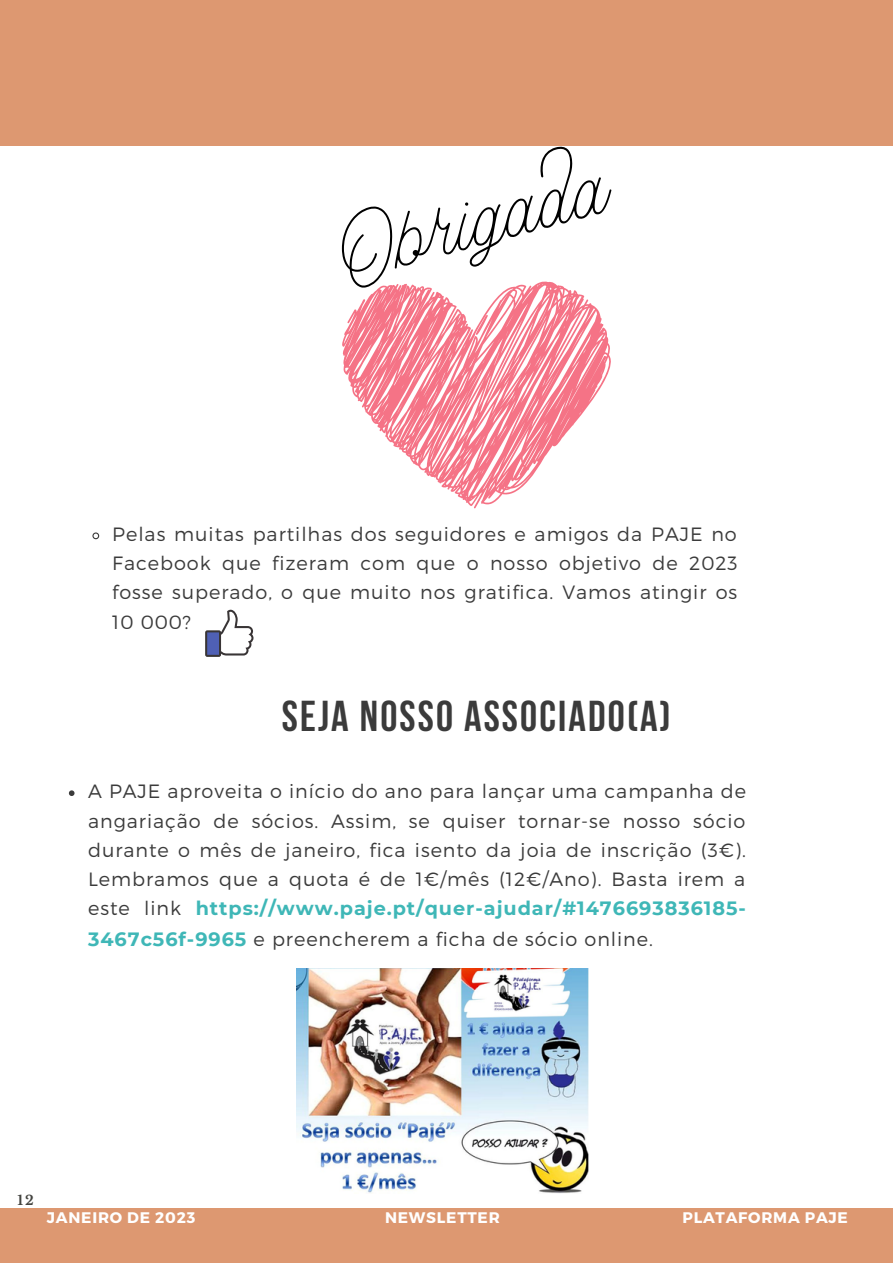
<style>
.page{position:relative;width:893px;height:1264px;background:#fff}
.page>*{position:absolute;margin:0;border:0;box-sizing:border-box;transform-origin:0 0}
.t1{font:700 43.05px "Bebas Neue";letter-spacing:.05em;color:#3b3b3b}
.t2{font:300 19.2px/29.4px "Montserrat";letter-spacing:.05em;color:#3b3b3b;text-align:justify}
.t3{font:700 15.3px "Montserrat";letter-spacing:.05em;color:#fff}
.t4{font:700 13.2px "Libre Baskerville";color:#444440}
.s1{font-weight:700;color:#3fb7b7}
</style>
<div class="page">
<div style="left:0;top:0;width:892px;height:1262px;background:#dd9871"></div>
<div style="left:0;top:146px;width:892px;height:1061px;background:#fff"></div>
<svg style="left:342px;top:288px;width:269px;height:220px"></svg>
<img style="left:296px;top:968px;width:292px;height:225px">
<svg style="left:342px;top:146px;width:269px;height:142px"></svg>
<svg style="left:205px;top:609px;width:48px;height:48px"></svg>
<svg style="left:92px;top:532px;width:8px;height:8px"></svg>
<svg style="left:69px;top:790px;width:5px;height:6px"></svg>
<p class="t2" style="left:112px;top:518px;width:627px">Pelas muitas partilhas dos seguidores e amigos da PAJE no Facebook que fizeram com que o nosso objetivo de 2023 fosse superado, o que muito nos gratifica. Vamos atingir os 10 000?</p>
<h1 class="t1" style="left:282px;top:698px;width:390px">SEJA NOSSO ASSOCIADO(A)</h1>
<p class="t2" style="left:88px;top:775px;width:659px">A PAJE aproveita o início do ano para lançar uma campanha de angariação de sócios. Assim, se quiser tornar-se nosso sócio durante o mês de janeiro, fica isento da joia de inscrição (3€).<br>Lembramos que a quota é de 1€/mês (12€/Ano). Basta irem a este link <span class="s1">https://www.paje.pt/quer-ajudar/#1476693836185- 3467c56f-9965</span> e preencherem a ficha de sócio online.</p>
<p class="t4" style="left:18px;top:1192px;width:18px">12</p>
<p class="t3" style="left:47px;top:1207px;width:150px">JANEIRO DE 2023</p>
<p class="t3" style="left:385px;top:1207px;width:116px">NEWSLETTER</p>
<p class="t3" style="left:682px;top:1207px;width:167px">PLATAFORMA PAJE</p>
</div>
